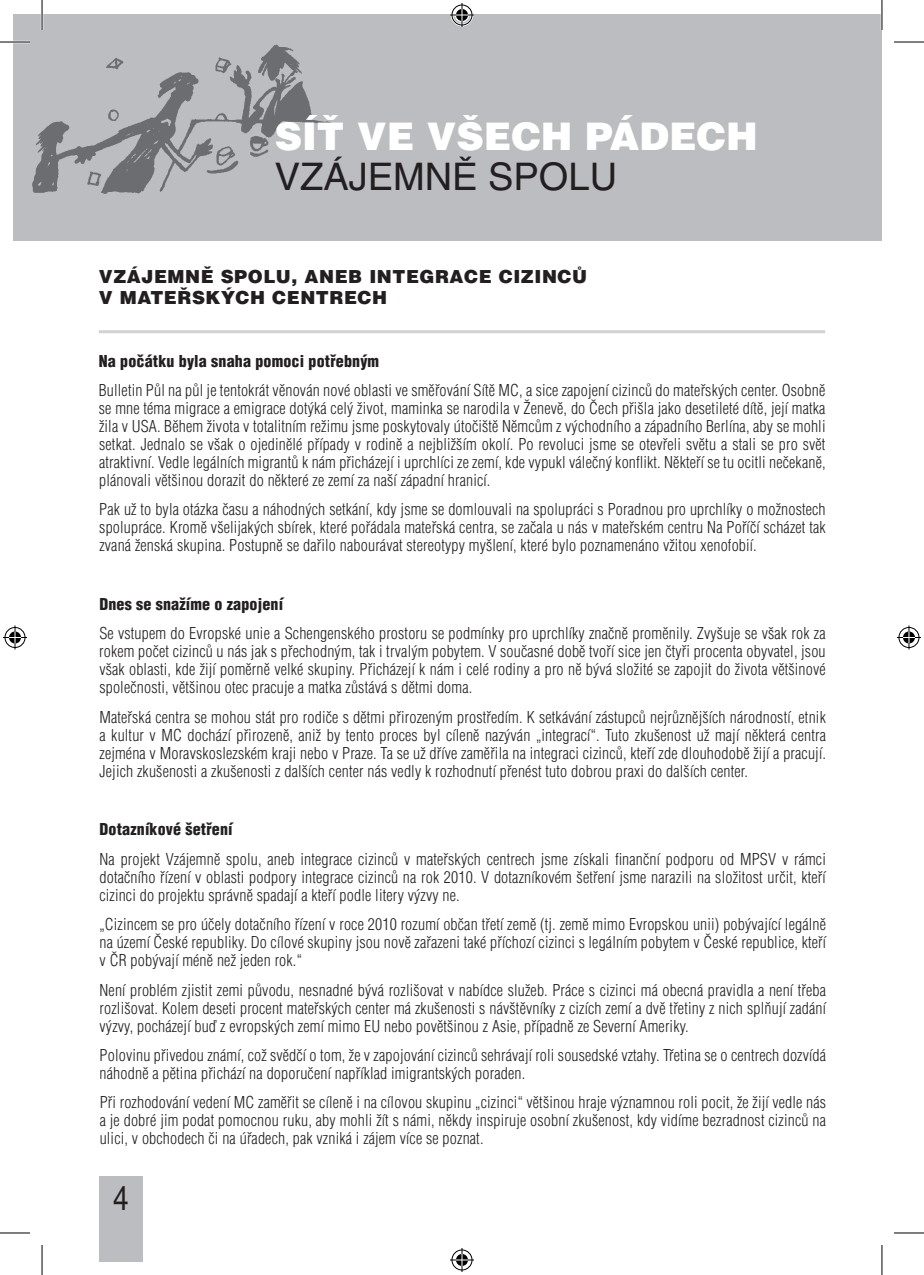
<style>
.page{position:relative;width:924px;height:1275px;background:#fff}
.page>*{position:absolute;margin:0;border:0;box-sizing:border-box;transform-origin:0 0}
.t1{font:900 38px "Helvetica CE";color:#fff}
.t2{font:38px "Helvetica CE";color:#231f20}
.t3{font:condensed 34px "Helvetica CE";color:#231f20}
.t4{font:900 18px/21.6px "Helvetica CE";letter-spacing:.03em;color:#231f20}
.t5{font:300 condensed 16px/18px "Helvetica CE";letter-spacing:.01em;color:#231f20;text-align:justify}
.t6{font:900 condensed 16px "Helvetica CE";letter-spacing:.01em;color:#231f20}
</style>
<div class="page">
<div style="left:14px;top:14px;width:867px;height:226px;background:#bcbdc0"></div>
<svg style="left:32px;top:45px;width:299px;height:149px"></svg>
<div style="left:99px;top:1176px;width:43px;height:85px;background:#bcbdc0"></div>
<hr style="left:99px;top:330px;width:725px;height:3px;background:#d1d2d4">
<hr style="left:0;top:41px;width:30px;height:2px;background:#fff">
<hr style="left:41px;top:0;width:2px;height:30px;background:#fff">
<hr style="left:880px;top:0;width:2px;height:30px;background:#fff">
<hr style="left:0;top:42px;width:30px;height:1px;background:#000">
<hr style="left:893px;top:42px;width:30px;height:1px;background:#000">
<hr style="left:0;top:1232px;width:30px;height:1px;background:#000">
<hr style="left:893px;top:1232px;width:30px;height:1px;background:#000">
<hr style="left:42px;top:0;width:1px;height:30px;background:#000">
<hr style="left:42px;top:1245px;width:1px;height:30px;background:#000">
<hr style="left:881px;top:0;width:1px;height:30px;background:#000">
<hr style="left:881px;top:1245px;width:1px;height:30px;background:#000">
<svg style="left:450px;top:3px;width:24px;height:24px"></svg>
<svg style="left:450px;top:1248px;width:24px;height:24px"></svg>
<svg style="left:3px;top:625px;width:24px;height:24px"></svg>
<svg style="left:897px;top:625px;width:23px;height:24px"></svg>
<h1 class="t1" style="left:274px;top:114px;width:484px">SÍŤ VE VŠECH PÁDECH</h1>
<h1 class="t2" style="left:274px;top:155px;width:344px">VZÁJEMNĚ SPOLU</h1>
<p class="t4" style="left:99px;top:265px;width:489px">VZÁJEMNĚ SPOLU, ANEB INTEGRACE CIZINCŮ<br>V MATEŘSKÝCH CENTRECH</p>
<p class="t6" style="left:99px;top:351px;width:282px">Na počátku byla snaha pomoci potřebným</p>
<p class="t5" style="left:99px;top:381px;width:728px">Bulletin Půl na půl je tentokrát věnován nové oblasti ve směřování Sítě MC, a sice zapojení cizinců do mateřských center. Osobně se mne téma migrace a emigrace dotýká celý život, maminka se narodila v Ženevě, do Čech přišla jako desetileté dítě, její matka žila v USA. Během života v totalitním režimu jsme poskytovaly útočiště Němcům z východního a západního Berlína, aby se mohli setkat. Jednalo se však o ojedinělé případy v rodině a nejbližším okolí. Po revoluci jsme se otevřeli světu a stali se pro svět atraktivní. Vedle legálních migrantů k nám přicházejí i uprchlíci ze zemí, kde vypukl válečný konflikt. Někteří se tu ocitli nečekaně, plánovali většinou dorazit do některé ze zemí za naší západní hranicí.</p>
<p class="t5" style="left:99px;top:500px;width:727px">Pak už to byla otázka času a náhodných setkání, kdy jsme se domlouvali na spolupráci s Poradnou pro uprchlíky o možnostech spolupráce. Kromě všelijakých sbírek, které pořádala mateřská centra, se začala u nás v mateřském centru Na Poříčí scházet tak zvaná ženská skupina. Postupně se dařilo nabourávat stereotypy myšlení, které bylo poznamenáno vžitou xenofobií.</p>
<p class="t6" style="left:99px;top:595px;width:185px">Dnes se snažíme o zapojení</p>
<p class="t5" style="left:99px;top:624px;width:727px">Se vstupem do Evropské unie a Schengenského prostoru se podmínky pro uprchlíky značně proměnily. Zvyšuje se však rok za rokem počet cizinců u nás jak s přechodným, tak i trvalým pobytem. V současné době tvoří sice jen čtyři procenta obyvatel, jsou však oblasti, kde žijí poměrně velké skupiny. Přicházejí k nám i celé rodiny a pro ně bývá složité se zapojit do života většinové společnosti, většinou otec pracuje a matka zůstává s dětmi doma.</p>
<p class="t5" style="left:99px;top:708px;width:727px">Mateřská centra se mohou stát pro rodiče s dětmi přirozeným prostředím. K setkávání zástupců nejrůznějších národností, etnik a kultur v MC dochází přirozeně, aniž by tento proces byl cíleně nazýván „integrací“. Tuto zkušenost už mají některá centra zejména v Moravskoslezském kraji nebo v Praze. Ta se už dříve zaměřila na integraci cizinců, kteří zde dlouhodobě žijí a pracují.<br>Jejich zkušenosti a zkušenosti z dalších center nás vedly k rozhodnutí přenést tuto dobrou praxi do dalších center.</p>
<p class="t6" style="left:99px;top:820px;width:135px">Dotazníkové šetření</p>
<p class="t5" style="left:99px;top:850px;width:727px">Na projekt Vzájemně spolu, aneb integrace cizinců v mateřských centrech jsme získali finanční podporu od MPSV v rámci dotačního řízení v oblasti podpory integrace cizinců na rok 2010. V dotazníkovém šetření jsme narazili na složitost určit, kteří cizinci do projektu správně spadají a kteří podle litery výzvy ne.</p>
<p class="t5" style="left:99px;top:915px;width:727px">„Cizincem se pro účely dotačního řízení v roce 2010 rozumí občan třetí země (tj. země mimo Evropskou unii) pobývající legálně na území České republiky. Do cílové skupiny jsou nově zařazeni také příchozí cizinci s legálním pobytem v České republice, kteří v ČR pobývají méně než jeden rok.“</p>
<p class="t5" style="left:99px;top:980px;width:727px">Není problém zjistit zemi původu, nesnadné bývá rozlišovat v nabídce služeb. Práce s cizinci má obecná pravidla a není třeba rozlišovat. Kolem deseti procent mateřských center má zkušenosti s návštěvníky z cizích zemí a dvě třetiny z nich splňují zadání výzvy, pocházejí buď z evropských zemí mimo EU nebo povětšinou z Asie, případně ze Severní Ameriky.</p>
<p class="t5" style="left:99px;top:1046px;width:727px">Polovinu přivedou známí, což svědčí o tom, že v zapojování cizinců sehrávají roli sousedské vztahy. Třetina se o centrech dozvídá náhodně a pětina přichází na doporučení například imigrantských poraden.</p>
<p class="t5" style="left:100px;top:1093px;width:727px">Při rozhodování vedení MC zaměřit se cíleně i na cílovou skupinu „cizinci“ většinou hraje významnou roli pocit, že žijí vedle nás a je dobré jim podat pomocnou ruku, aby mohli žít s námi, někdy inspiruje osobní zkušenost, kdy vidíme bezradnost cizinců na ulici, v obchodech či na úřadech, pak vzniká i zájem více se poznat.</p>
<h2 class="t3" style="left:113px;top:1178px;width:17px">4</h2>
</div>
